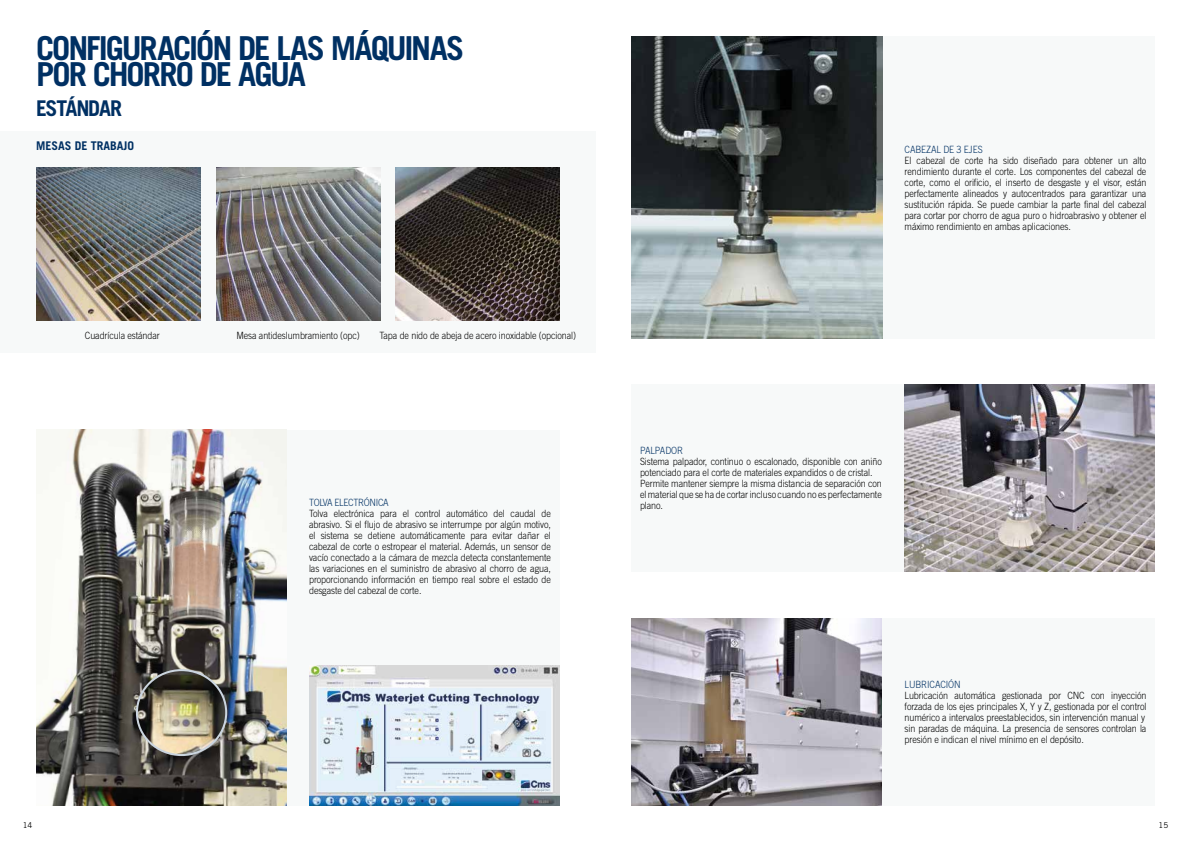
<style>
.page{position:relative;width:1191px;height:842px;background:#fff}
.page>*{position:absolute;margin:0;border:0;box-sizing:border-box;transform-origin:0 0}
.t1{font:700 33px/26px "Trade Gothic LT Std";letter-spacing:-.06em;color:#003063}
.t2{font:700 21.7px "Trade Gothic LT Std";letter-spacing:-.055em;color:#003063}
.t3{font:700 12px "Trade Gothic LT Std";color:#003063}
.t4{font:300 10px/11px "Trade Gothic LT Std";letter-spacing:-.01em;color:#000;text-align:justify;scale:.9 1}
.t5{font:300 10px "Trade Gothic LT Std";letter-spacing:-.01em;color:#003063;scale:.9 1}
.t6{font:300 10px "Trade Gothic LT Std";letter-spacing:-.03em;color:#003063;scale:.9 1}
.t7{font:8px "Trade Gothic LT Std";color:#000}
</style>
<div class="page">
<div style="left:36px;top:430px;width:523px;height:375px;background:#f7f9f9"></div>
<div style="left:0;top:132px;width:595px;height:221px;background:#f7f9f9"></div>
<img style="left:216px;top:167px;width:164px;height:153px">
<img style="left:395px;top:167px;width:164px;height:153px">
<img style="left:36px;top:167px;width:164px;height:153px">
<img style="left:309px;top:665px;width:250px;height:141px">
<div style="left:631px;top:618px;width:524px;height:187px;background:#f7f9f9"></div>
<div style="left:631px;top:385px;width:524px;height:187px;background:#f7f9f9"></div>
<div style="left:631px;top:36px;width:524px;height:303px;background:#f7f9f9"></div>
<img style="left:631px;top:618px;width:251px;height:187px">
<img style="left:904px;top:385px;width:251px;height:187px">
<img style="left:631px;top:36px;width:251px;height:303px">
<img style="left:36px;top:430px;width:250px;height:376px">
<img style="left:137px;top:670px;width:89px;height:85px">
<div style="left:136px;top:669px;width:91px;height:87px;border:2px solid #cbd5df;border-radius:50%"></div>
<h1 class="t1" style="left:36px;top:35px;width:430px">CONFIGURACIÓN DE LAS MÁQUINAS<br>POR CHORRO DE AGUA</h1>
<h2 class="t2" style="left:36px;top:95px;width:88px">ESTÁNDAR</h2>
<p class="t3" style="left:36px;top:139px;width:100px">MESAS DE TRABAJO</p>
<p class="t5" style="left:904px;top:143px;width:88px">CABEZAL DE 3 EJES</p>
<p class="t4" style="left:904px;top:154px;width:270px">El cabezal de corte ha sido diseñado para obtener un alto rendimiento durante el corte. Los componentes del cabezal de corte, como el orificio, el inserto de desgaste y el visor, están perfectamente alineados y autocentrados para garantizar una sustitución rápida. Se puede cambiar la parte final del cabezal para cortar por chorro de agua puro o hidroabrasivo y obtener el máximo rendimiento en ambas aplicaciones.</p>
<p class="t4" style="left:85px;top:330px;width:85px">Cuadrícula estándar</p>
<p class="t4" style="left:236px;top:330px;width:139px">Mesa antideslumbramiento (opc)</p>
<p class="t4" style="left:379px;top:330px;width:220px">Tapa de nido de abeja de acero inoxidable (opcional)</p>
<p class="t6" style="left:309px;top:497px;width:90px">TOLVA ELECTRÓNICA</p>
<p class="t4" style="left:309px;top:508px;width:270px">Tolva electrónica para el control automático del caudal de abrasivo. Si el flujo de abrasivo se interrumpe por algún motivo, el sistema se detiene automáticamente para evitar dañar el cabezal de corte o estropear el material. Además, un sensor de vacío conectado a la cámara de mezcla detecta constantemente las variaciones en el suministro de abrasivo al chorro de agua, proporcionando información en tiempo real sobre el estado de desgaste del cabezal de corte.</p>
<p class="t5" style="left:640px;top:445px;width:50px">PALPADOR</p>
<p class="t4" style="left:640px;top:456px;width:270px;text-align:left">Sistema palpador, continuo o escalonado, disponible con aniño potenciado para el corte de materiales expandidos o de cristal.<br>Permite mantener siempre la misma distancia de separación con el material que se ha de cortar incluso cuando no es perfectamente plano.</p>
<p class="t5" style="left:904px;top:678px;width:64px">LUBRICACIÓN</p>
<p class="t4" style="left:904px;top:690px;width:270px;text-align:left">Lubricación automática gestionada por CNC con inyección forzada de los ejes principales X, Y y Z, gestionada por el control numérico a intervalos preestablecidos, sin intervención manual y sin paradas de máquina. La presencia de sensores controlan la presión e indican el nivel mínimo en el depósito.</p>
<p class="t7" style="left:23px;top:820px;width:11px">14</p>
<p class="t7" style="left:1158px;top:820px;width:11px">15</p>
</div>
